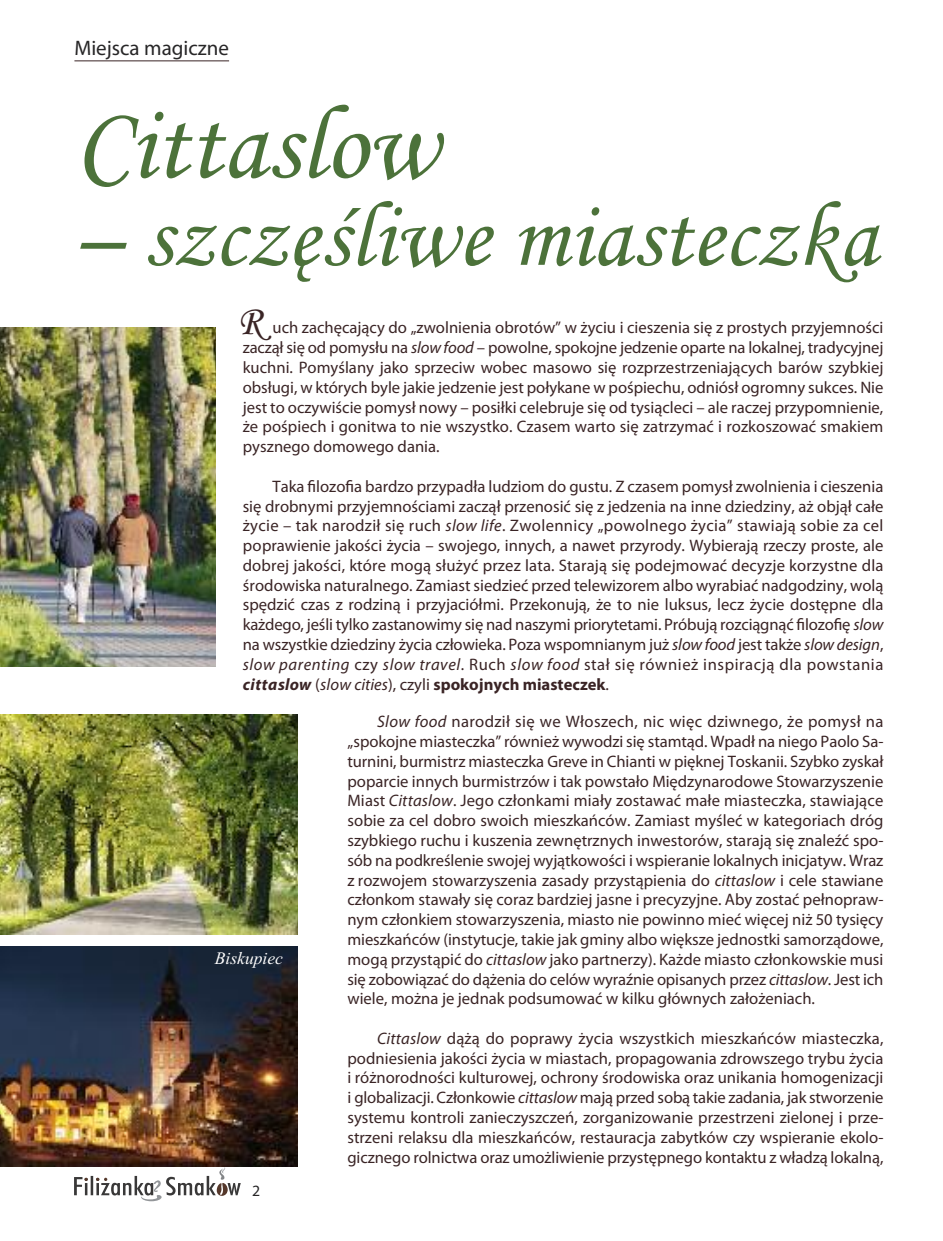
<style>
.page{position:relative;width:943px;height:1241px;background:#fff}
.page>*{position:absolute;margin:0;border:0;box-sizing:border-box;transform-origin:0 0}
.t1{font:105px "Monotype Corsiva";color:#4c723a}
.t2{font:92.75px "Monotype Corsiva";letter-spacing:.005em;color:#4c723a}
.t3{font:42px "Monotype Corsiva";color:#3a2425}
.t4{font:21px "Myriad Pro";color:#272627}
.t5{font:italic 17.5px "Times New Roman";color:#fff}
.t6{font:16.62px/19.8px "Myriad Pro";color:#3a2425;text-align:justify}
.s1{font-style:italic}
.s2{font-weight:700;font-style:italic}
.s3{font-weight:700}
</style>
<div class="page">
<hr style="left:74px;top:60px;width:155px;height:1px;background:#3a2425">
<svg style="left:74px;top:1166px;width:167px;height:34px"></svg>
<img style="left:0;top:946px;width:298px;height:220px">
<img style="left:0;top:714px;width:298px;height:220px">
<img style="left:0;top:327px;width:216px;height:339px">
<p class="t4" style="left:74px;top:41px;width:156px">Miejsca magiczne</p>
<h1 class="t1" style="left:74px;top:79px;width:365px">Cittaslow</h1>
<h2 class="t2" style="left:74px;top:178px;width:804px">– szczęśliwe miasteczka</h2>
<h3 class="t3" style="left:237px;top:295px;width:27px">R</h3>
<p class="t6" style="left:243px;top:319px;width:642px;text-indent:30px">uch zachęcający do „zwolnienia obrotów” w życiu i cieszenia się z prostych przyjemności zaczął się od pomysłu na <span class="s1">slow food</span> – powolne, spokojne jedzenie oparte na lokalnej, tradycyjnej kuchni. Pomyślany jako sprzeciw wobec masowo się rozprzestrzeniających barów szybkiej obsługi, w których byle jakie jedzenie jest połykane w pośpiechu, odniósł ogromny sukces. Nie jest to oczywiście pomysł nowy – posiłki celebruje się od tysiącleci – ale raczej przypomnienie, że pośpiech i gonitwa to nie wszystko. Czasem warto się zatrzymać i rozkoszować smakiem pysznego domowego dania.</p>
<p class="t6" style="left:243px;top:477px;width:642px;text-indent:30px">Taka filozofia bardzo przypadła ludziom do gustu. Z czasem pomysł zwolnienia i cieszenia się drobnymi przyjemnościami zaczął przenosić się z jedzenia na inne dziedziny, aż objął całe życie – tak narodził się ruch <span class="s1">slow life</span>. Zwolennicy „powolnego życia” stawiają sobie za cel poprawienie jakości życia – swojego, innych, a nawet przyrody. Wybierają rzeczy proste, ale dobrej jakości, które mogą służyć przez lata. Starają się podejmować decyzje korzystne dla środowiska naturalnego. Zamiast siedzieć przed telewizorem albo wyrabiać nadgodziny, wolą spędzić czas z rodziną i przyjaciółmi. Przekonują, że to nie luksus, lecz życie dostępne dla każdego, jeśli tylko zastanowimy się nad naszymi priorytetami. Próbują rozciągnąć filozofię <span class="s1">slow </span>na wszystkie dziedziny życia człowieka. Poza wspomnianym już <span class="s1">slow food</span> jest także <span class="s1">slow design</span>, <span class="s1">slow parenting</span> czy <span class="s1">slow travel</span>. Ruch <span class="s1">slow food</span> stał się również inspiracją dla powstania <span class="s2">cittaslow</span> (<span class="s1">slow cities</span>), czyli <span class="s3">spokojnych miasteczek</span>.</p>
<p class="t5" style="left:215px;top:947px;width:70px">Biskupiec</p>
<p class="t6" style="left:347px;top:713px;width:537px;text-indent:30px"><span class="s1">Slow food</span> narodził się we Włoszech, nic więc dziwnego, że pomysł na „spokojne miasteczka” również wywodzi się stamtąd. Wpadł na niego Paolo Sa&shy;turnini, burmistrz miasteczka Greve in Chianti w pięknej Toskanii. Szybko zyskał poparcie innych burmistrzów i tak powstało Międzynarodowe Stowarzyszenie Miast <span class="s1">Cittaslow</span>. Jego członkami miały zostawać małe miasteczka, stawiające sobie za cel dobro swoich mieszkańców. Zamiast myśleć w kategoriach dróg szybkiego ruchu i kuszenia zewnętrznych inwestorów, starają się znaleźć spo&shy;sób na podkreślenie swojej wyjątkowości i wspieranie lokalnych inicjatyw. Wraz z rozwojem stowarzyszenia zasady przystąpienia do <span class="s1">cittaslow</span> i cele stawiane członkom stawały się coraz bardziej jasne i precyzyjne. Aby zostać pełnopraw&shy;nym członkiem stowarzyszenia, miasto nie powinno mieć więcej niż 50 tysięcy mieszkańców (instytucje, takie jak gminy albo większe jednostki samorządowe, mogą przystąpić do <span class="s1">cittaslow</span> jako partnerzy). Każde miasto członkowskie musi się zobowiązać do dążenia do celów wyraźnie opisanych przez <span class="s1">cittaslow</span>. Jest ich wiele, można je jednak podsumować w kilku głównych założeniach.</p>
<p class="t6" style="left:347px;top:1029px;width:537px;text-indent:30px"><span class="s1">Cittaslow</span> dążą do poprawy życia wszystkich mieszkańców miasteczka, podniesienia jakości życia w miastach, propagowania zdrowszego trybu życia i różnorodności kulturowej, ochrony środowiska oraz unikania homogenizacji i globalizacji. Członkowie <span class="s1">cittaslow</span> mają przed sobą takie zadania, jak stworzenie systemu kontroli zanieczyszczeń, zorganizowanie przestrzeni zielonej i prze&shy;strzeni relaksu dla mieszkańców, restauracja zabytków czy wspieranie ekolo&shy;gicznego rolnictwa oraz umożliwienie przystępnego kontaktu z władzą lokalną,</p>
</div>
